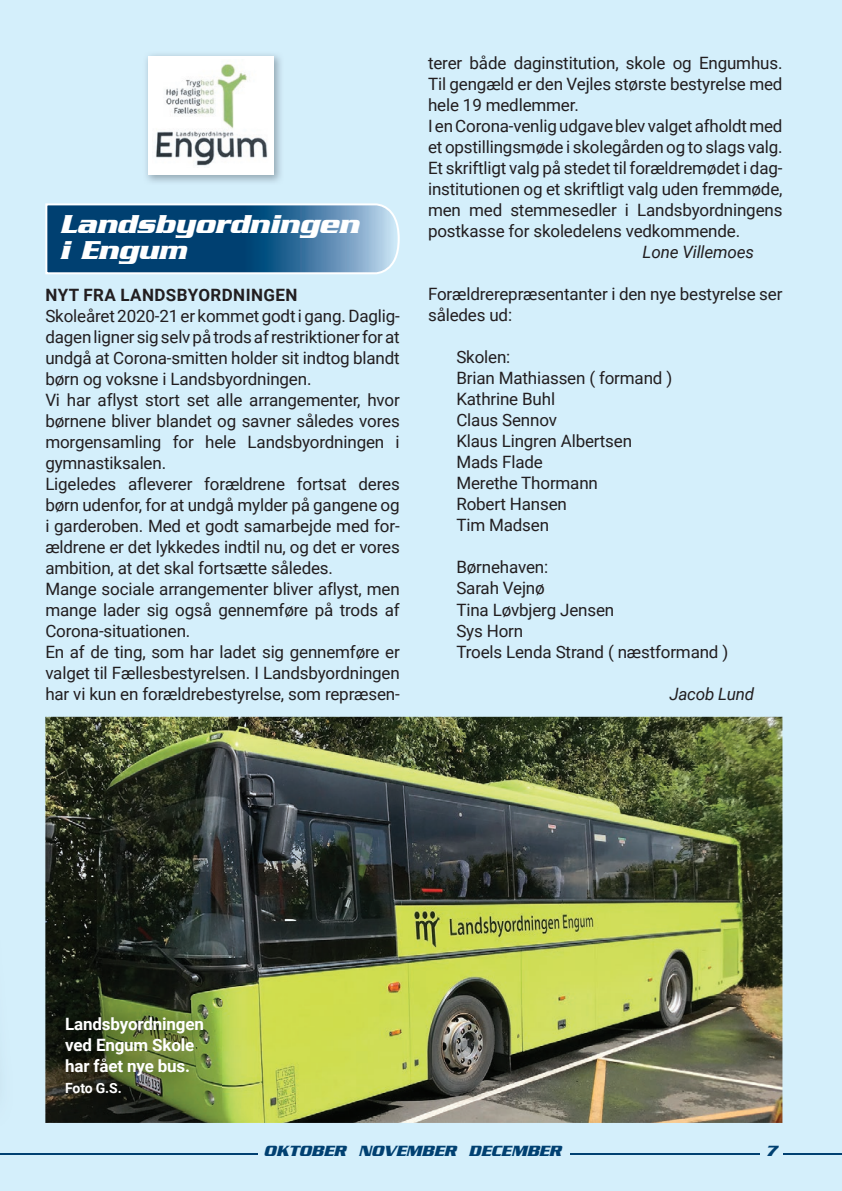
<style>
.page{position:relative;width:842px;height:1191px;background:#d4effb}
.page>*{position:absolute;margin:0;border:0;box-sizing:border-box;transform-origin:0 0}
.t1{font:italic 700 28px/26px "Serpentine Std";color:#fff}
.t2{font:17px/21px "Roboto";letter-spacing:-.01em;color:#221e20}
.t3{font:700 17px/21px "Roboto";letter-spacing:-.01em;color:#fff}
.t4{font:700 17px "Roboto";letter-spacing:.025em;color:#221e20}
.t5{font:italic 17px "Roboto";letter-spacing:-.01em;color:#221e20}
.t6{font:italic 700 16px "Serpentine Std";color:#004071}
.t7{font:700 14px "Roboto";color:#fff}
</style>
<div class="page">
<hr style="left:0;top:1153px;width:842px;height:1px;background:#004071">
<div style="left:760px;top:1145px;width:22px;height:46px;background:#d4effb"></div>
<img style="left:146px;top:54px;width:135px;height:128px">
<div style="left:148px;top:57px;width:126px;height:118px;background:#fff"></div>
<img style="left:156px;top:64px;width:112px;height:102px">
<svg style="left:45px;top:203px;width:355px;height:72px;background:#366c95"></svg>
<div style="left:258px;top:1145px;width:312px;height:46px;background:#d4effb"></div>
<img style="left:45px;top:717px;width:737px;height:406px">
<img style="left:48px;top:1000px;width:173px;height:111px">
<h1 class="t1" style="left:60px;top:210px;width:301px">Landsbyordningen i Engum</h1>
<p class="t4" style="left:46px;top:283px;width:253px">NYT FRA LANDSBYORDNINGEN</p>
<p class="t2" style="left:45px;top:305px;width:356px">Skoleåret 2020-21 er kommet godt i gang. Daglig&shy;dagen ligner sig selv på trods af restriktioner for at undgå at Corona-smitten holder sit indtog blandt børn og voksne i Landsbyordningen.<br>Vi har aflyst stort set alle arrangementer, hvor børnene bliver blandet og savner således vores morgensamling for hele Landsbyordningen i gymnastiksalen.<br>Ligeledes afleverer forældrene fortsat deres børn udenfor, for at undgå mylder på gangene og i garderoben. Med et godt samarbejde med for&shy;ældrene er det lykkedes indtil nu, og det er vores ambition, at det skal fortsætte således.<br>Mange sociale arrangementer bliver aflyst, men mange lader sig også gennemføre på trods af Corona-situationen.<br>En af de ting, som har ladet sig gennemføre er valget til Fællesbestyrelsen. I Landsbyordningen har vi kun en forældrebestyrelse, som repræsen-</p>
<p class="t2" style="left:428px;top:52px;width:356px">terer både daginstitution, skole og Engumhus.<br>Til gengæld er den Vejles største bestyrelse med hele 19 medlemmer.<br>I en Corona-venlig udgave blev valget afholdt med et opstillingsmøde i skolegården og to slags valg.<br>Et skriftligt valg på stedet til forældremødet i dag&shy;institutionen og et skriftligt valg uden fremmøde, men med stemmesedler i Landsbyordningens postkasse for skoledelens vedkommende.</p>
<p class="t5" style="left:643px;top:240px;width:113px">Lone Villemoes</p>
<p class="t2" style="left:428px;top:283px;width:356px">Forældrerepræsentanter i den nye bestyrelse ser således ud:</p>
<p class="t2" style="left:456px;top:346px;width:217px">Skolen:<br>Brian Mathiassen ( formand )<br>Kathrine Buhl<br>Claus Sennov<br>Klaus Lingren Albertsen<br>Mads Flade<br>Merethe Thormann<br>Robert Hansen<br>Tim Madsen</p>
<p class="t2" style="left:456px;top:556px;width:273px">Børnehaven:<br>Sarah Vejnø<br>Tina Løvbjerg Jensen<br>Sys Horn<br>Troels Lenda Strand ( næstformand )</p>
<p class="t5" style="left:669px;top:681px;width:86px">Jacob Lund</p>
<p class="t3" style="left:65px;top:1012px;width:140px">Landsbyordningen ved Engum Skole har fået nye bus.</p>
<p class="t7" style="left:65px;top:1078px;width:58px">Foto G.S.</p>
<p class="t6" style="left:264px;top:1141px;width:299px">OKTOBER NOVEMBER DECEMBER</p>
<p class="t6" style="left:766px;top:1141px;width:12px">7</p>
</div>
